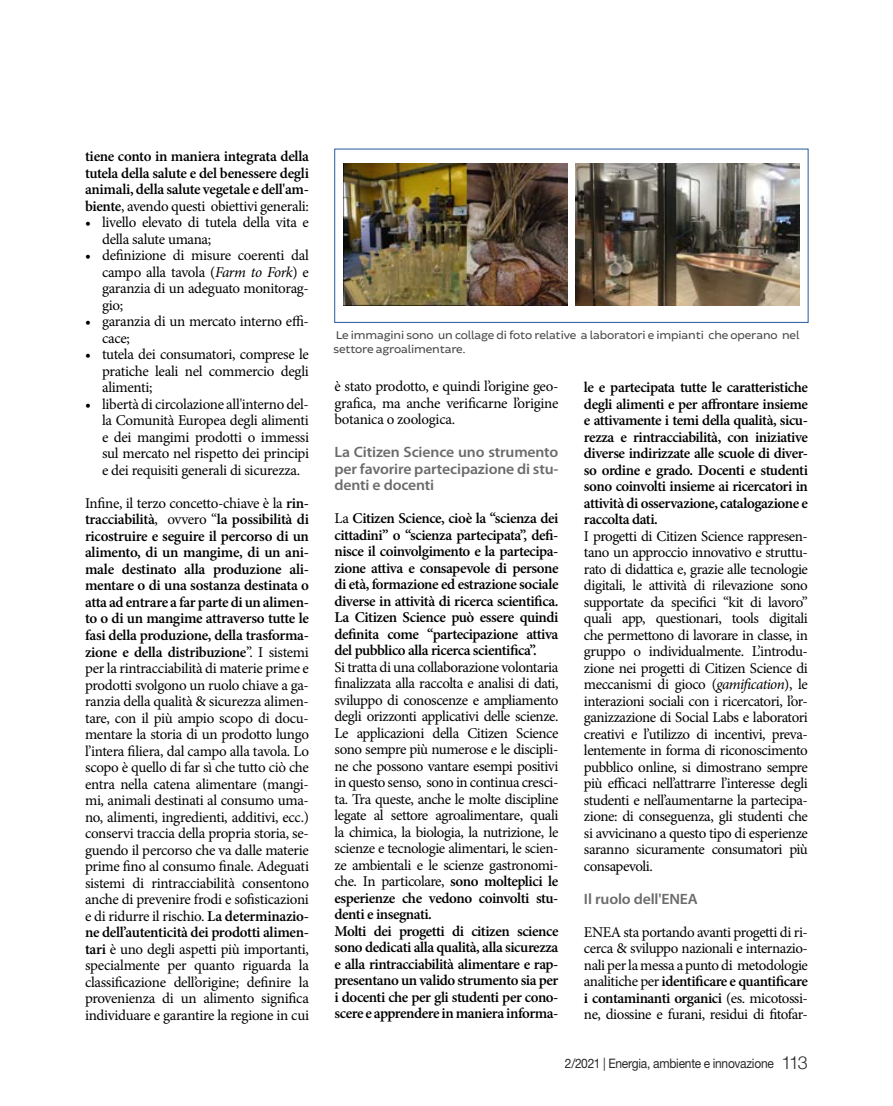
<style>
.page{position:relative;width:893px;height:1106px;background:#fff}
.page>*{position:absolute;margin:0;border:0;box-sizing:border-box;transform-origin:0 0}
._3_col_base_ok{font:15px/16.5px "Minion Pro";letter-spacing:-.025em;color:#000;text-align:justify}
._3_col_base_ok-2{font:600 15px/16.5px "Minion Pro";letter-spacing:-.03em;color:#000;text-align:justify}
._3_col_base_ok-3{font:600 15px/16.5px "Myriad Pro";letter-spacing:-.01em;color:#6d6c6c;text-align:justify;scale:1.05 1}
.t1{font:13.05px "Helvetica Neue LT Std";letter-spacing:-.02em;color:#282827;scale:.92 1}
.Body_Text___Table{font:12px/13.5px "Brocha";letter-spacing:-.01em;color:#4a4a49}
.s1{font-weight:400}
.s2{font-style:italic}
.s3{font-weight:600}
.s4{font-family:"Helvetica Neue";font-weight:300;font-size:18px}
</style>
<div class="page">
<img style="left:343px;top:164px;width:224px;height:142px">
<img style="left:576px;top:164px;width:224px;height:142px">
<p class="_3_col_base_ok-2" style="left:85px;top:148px;width:225px">tiene conto in maniera integrata della tutela della salute e del benessere degli animali, della salute vegetale e dell'am&shy;biente<span class="s1">, avendo questi obiettivi generali:</span></p>
<p class="_3_col_base_ok" style="left:102px;top:214px;width:208px;text-indent:-17px">• livello elevato di tutela della vita e della salute umana;</p>
<p class="_3_col_base_ok" style="left:102px;top:247px;width:208px;text-indent:-17px">• definizione di misure coerenti dal campo alla tavola (<span class="s2">Farm to Fork</span>) e garanzia di un adeguato monitorag&shy;gio;</p>
<p class="_3_col_base_ok" style="left:102px;top:313px;width:208px;text-indent:-17px">• garanzia di un mercato interno effi&shy;cace;</p>
<p class="_3_col_base_ok" style="left:102px;top:346px;width:208px;text-indent:-17px">• tutela dei consumatori, comprese le pratiche leali nel commercio degli alimenti;</p>
<p class="_3_col_base_ok" style="left:102px;top:396px;width:208px;text-indent:-17px">• libertà di circolazione all'interno del&shy;la Comunità Europea degli alimenti e dei mangimi prodotti o immessi sul mercato nel rispetto dei principi e dei requisiti generali di sicurezza.</p>
<p class="_3_col_base_ok" style="left:85px;top:495px;width:225px">Infine, il terzo concetto-chiave è la <span class="s3">rin&shy;tracciabilità</span>, ovvero “<span class="s3">la possibilità di ricostruire e seguire il percorso di un alimento, di un mangime, di un ani&shy;male destinato alla produzione ali&shy;mentare o di una sostanza destinata o atta ad entrare a far parte di un alimen&shy;to o di un mangime attraverso tutte le fasi della produzione, della trasforma&shy;zione e della distribuzione</span>”. I sistemi per la rintracciabilità di materie prime e prodotti svolgono un ruolo chiave a ga&shy;ranzia della qualità &amp; sicurezza alimen&shy;tare, con il più ampio scopo di docu&shy;mentare la storia di un prodotto lungo l’intera filiera, dal campo alla tavola. Lo scopo è quello di far sì che tutto ciò che entra nella catena alimentare (mangi&shy;mi, animali destinati al consumo uma&shy;no, alimenti, ingredienti, additivi, ecc.) conservi traccia della propria storia, se&shy;guendo il percorso che va dalle materie prime fino al consumo finale. Adeguati sistemi di rintracciabilità consentono anche di prevenire frodi e sofisticazioni e di ridurre il rischio. <span class="s3">La determinazio&shy;ne dell’autenticità dei prodotti alimen&shy;tari</span> è uno degli aspetti più importanti, specialmente per quanto riguarda la classificazione dell’origine; definire la provenienza di un alimento significa individuare e garantire la regione in cui</p>
<p class="Body_Text___Table" style="left:333px;top:329px;width:468px">Le immagini sono un collage di foto relative a laboratori e impianti che operano nel settore agroalimentare.</p>
<p class="_3_col_base_ok" style="left:334px;top:378px;width:225px">è stato prodotto, e quindi l’origine geo&shy;grafica, ma anche verificarne l’origine botanica o zoologica.</p>
<p class="_3_col_base_ok-3" style="left:334px;top:443px;width:215px">La Citizen Science uno strumento per favorire partecipazione di stu&shy;denti e docenti</p>
<p class="_3_col_base_ok-2" style="left:334px;top:510px;width:225px"><span class="s1">La</span> Citizen Science, cioè la “scienza dei cittadini” o “scienza partecipata”, defi&shy;nisce il coinvolgimento e la partecipa&shy;zione attiva e consapevole di persone di età, formazione ed estrazione sociale diverse in attività di ricerca scientifica.<br>La Citizen Science può essere quindi definita come “partecipazione attiva del pubblico alla ricerca scientifica”.</p>
<p class="_3_col_base_ok" style="left:334px;top:658px;width:225px">Si tratta di una collaborazione volontaria finalizzata alla raccolta e analisi di dati, sviluppo di conoscenze e ampliamento degli orizzonti applicativi delle scienze.<br>Le applicazioni della Citizen Science sono sempre più numerose e le discipli&shy;ne che possono vantare esempi positivi in questo senso, sono in continua cresci&shy;ta. Tra queste, anche le molte discipline legate al settore agroalimentare, quali la chimica, la biologia, la nutrizione, le scienze e tecnologie alimentari, le scien&shy;ze ambientali e le scienze gastronomi&shy;che. In particolare, <span class="s3">sono molteplici le esperienze che vedono coinvolti stu&shy;denti e insegnati.</span></p>
<p class="_3_col_base_ok-2" style="left:334px;top:922px;width:225px">Molti dei progetti di citizen science sono dedicati alla qualità, alla sicurezza e alla rintracciabilità alimentare e rap&shy;presentano un valido strumento sia per i docenti che per gli studenti per cono&shy;scere e apprendere in maniera informa-</p>
<p class="_3_col_base_ok-2" style="left:584px;top:379px;width:225px">le e partecipata tutte le caratteristiche degli alimenti e per affrontare insieme e attivamente i temi della qualità, sicu&shy;rezza e rintracciabilità, con iniziative diverse indirizzate alle scuole di diver&shy;so ordine e grado. Docenti e studenti sono coinvolti insieme ai ricercatori in attività di osservazione, catalogazione e raccolta dati.</p>
<p class="_3_col_base_ok" style="left:584px;top:527px;width:225px">I progetti di Citizen Science rappresen&shy;tano un approccio innovativo e struttu&shy;rato di didattica e, grazie alle tecnologie digitali, le attività di rilevazione sono supportate da specifici “kit di lavoro” quali app, questionari, tools digitali che permettono di lavorare in classe, in gruppo o individualmente. L’introdu&shy;zione nei progetti di Citizen Science di meccanismi di gioco (<span class="s2">gamification</span>), le interazioni sociali con i ricercatori, l’or&shy;ganizzazione di Social Labs e laboratori creativi e l’utilizzo di incentivi, preva&shy;lentemente in forma di riconoscimento pubblico online, si dimostrano sempre più efficaci nell’attrarre l’interesse degli studenti e nell’aumentarne la partecipa&shy;zione: di conseguenza, gli studenti che si avvicinano a questo tipo di esperienze saranno sicuramente consumatori più consapevoli.</p>
<p class="_3_col_base_ok-3" style="left:584px;top:890px;width:110px">Il ruolo dell'ENEA</p>
<p class="_3_col_base_ok" style="left:584px;top:923px;width:225px">ENEA sta portando avanti progetti di ri&shy;cerca &amp; sviluppo nazionali e internazio&shy;nali per la messa a punto di metodologie analitiche per <span class="s3">identificare e quantificare i contaminanti organici</span> (es. micotossi&shy;ne, diossine e furani, residui di fitofar-</p>
<p class="t1" style="left:565px;top:1056px;width:266px">2/2021 | Energia, ambiente e innovazione <span class="s4">113</span></p>
</div>
